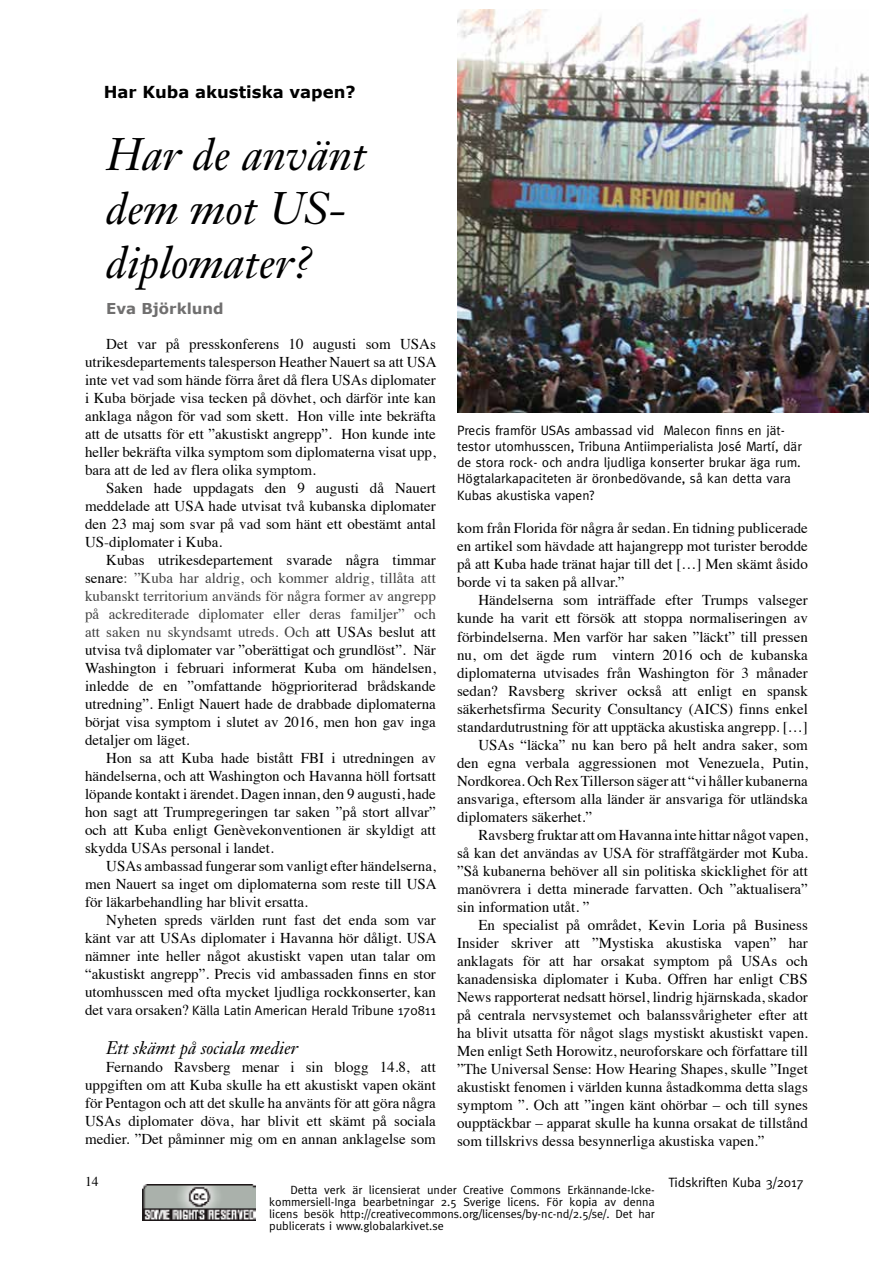
<style>
.page{position:relative;width:893px;height:1263px;background:#fff}
.page>*{position:absolute;margin:0;border:0;box-sizing:border-box;transform-origin:0 0}
.t1{font:italic 45px/54px "Janson Text";color:#000}
.t2{font:italic 18px "Janson Text";color:#000}
.t3{font:700 16.5px "Verdana";color:#000}
.t4{font:15px/18px "Times";color:#000;text-align:justify}
.t5{font:700 15px "Verdana";color:#706f6f}
.t6{font:13.5px/16.2px "Meta";color:#000}
.t7{font:13.5px "Times";color:#000}
.t8{font:12px/12px "Meta";color:#000;text-align:justify}
.s1{color:#414141}
.s2{font-family:"Times";font-size:15px}
</style>
<div class="page">
<img style="left:143px;top:1184px;width:112px;height:36px">
<img style="left:457px;top:10px;width:411px;height:403px">
<p class="t3" style="left:104px;top:81px;width:253px">Har Kuba akustiska vapen?</p>
<h1 class="t1" style="left:106px;top:127px;width:261px">Har de använt dem mot US&shy;diplomater?</h1>
<p class="t5" style="left:106px;top:299px;width:119px">Eva Björklund</p>
<p class="t4" style="left:85px;top:333px;width:353px;text-indent:21px">Det var på presskonferens 10 augusti som USAs utrikesdepartements talesperson Heather Nauert sa att USA inte vet vad som hände förra året då flera USAs diplomater i Kuba började visa tecken på dövhet, och därför inte kan anklaga någon för vad som skett. Hon ville inte bekräfta att de utsatts för ett ”akustiskt angrepp”. Hon kunde inte heller bekräfta vilka symptom som diplomaterna visat upp, bara att de led av flera olika symptom.</p>
<p class="t4" style="left:85px;top:477px;width:352px;text-indent:21px">Saken hade uppdagats den 9 augusti då Nauert meddelade att USA hade utvisat två kubanska diplomater den 23 maj som svar på vad som hänt ett obestämt antal US-diplomater i Kuba.</p>
<p class="t4" style="left:85px;top:549px;width:352px;text-indent:21px">Kubas utrikesdepartement svarade några timmar senare<span class="s1">: ”Kuba har aldrig, och kommer aldrig, tillåta att kubanskt territorium används för några former av angrepp på ackrediterade diplomater eller deras familjer” och att saken nu skyndsamt utreds. Och</span> att USAs beslut att utvisa två diplomater var ”oberättigat och grundlöst”. När Washington i februari informerat Kuba om händelsen, inledde de en ”omfattande högprioriterad brådskande utredning”. Enligt Nauert hade de drabbade diplomaterna börjat visa symptom i slutet av 2016, men hon gav inga detaljer om läget.</p>
<p class="t4" style="left:85px;top:747px;width:352px;text-indent:21px">Hon sa att Kuba hade bistått FBI i utredningen av händelserna, och att Washington och Havanna höll fortsatt löpande kontakt i ärendet. Dagen innan, den 9 augusti, hade hon sagt att Trumpregeringen tar saken ”på stort allvar” och att Kuba enligt Genèvekonventionen är skyldigt att skydda USAs personal i landet.</p>
<p class="t4" style="left:85px;top:855px;width:353px;text-indent:21px">USAs ambassad fungerar som vanligt efter händelserna, men Nauert sa inget om diplomaterna som reste till USA för läkarbehandling har blivit ersatta.</p>
<p class="t4" style="left:85px;top:909px;width:353px;text-indent:21px">Nyheten spreds världen runt fast det enda som var känt var att USAs diplomater i Havanna hör dåligt. USA nämner inte heller något akustiskt vapen utan talar om “akustiskt angrepp”. Precis vid ambassaden finns en stor utomhusscen med ofta mycket ljudliga rockkonserter, kan</p>
<p class="t6" style="left:85px;top:1002px;width:352px"><span class="s2">det vara orsaken?</span> Källa Latin American Herald Tribune 170811</p>
<p class="t2" style="left:106px;top:1037px;width:193px">Ett skämt på sociala medier</p>
<p class="t4" style="left:85px;top:1057px;width:352px;text-indent:21px">Fernando Ravsberg menar i sin blogg 14.8, att uppgiften om att Kuba skulle ha ett akustiskt vapen okänt för Pentagon och att det skulle ha använts för att göra några USAs diplomater döva, har blivit ett skämt på sociala medier. ”Det påminner mig om en annan anklagelse som</p>
<p class="t6" style="left:457px;top:422px;width:346px">Precis framför USAs ambassad vid Malecon finns en jät&shy;testor utomhusscen, Tribuna Antiimperialista José Martí, där de stora rock- och andra ljudliga konserter brukar äga rum.<br>Högtalarkapaciteten är öronbedövande, så kan detta vara Kubas akustiska vapen?</p>
<p class="t4" style="left:457px;top:518px;width:352px">kom från Florida för några år sedan. En tidning publicerade en artikel som hävdade att hajangrepp mot turister berodde på att Kuba hade tränat hajar till det […] Men skämt åsido borde vi ta saken på allvar.”</p>
<p class="t4" style="left:478px;top:590px;width:331px">Händelserna som inträffade efter Trumps valseger</p>
<p class="t4" style="left:457px;top:608px;width:352px">kunde ha varit ett försök att stoppa normaliseringen av</p>
<p class="t4" style="left:457px;top:626px;width:352px">förbindelserna. Men varför har saken ”läckt” till pressen</p>
<p class="t4" style="left:457px;top:644px;width:352px">nu, om det ägde rum vintern 2016 och de kubanska</p>
<p class="t4" style="left:457px;top:662px;width:352px">diplomaterna utvisades från Washington för 3 månader</p>
<p class="t4" style="left:457px;top:680px;width:352px">sedan? Ravsberg skriver också att enligt en spansk</p>
<p class="t4" style="left:457px;top:698px;width:352px">säkerhetsfirma Security Consultancy (AICS) finns enkel</p>
<p class="t4" style="left:457px;top:716px;width:352px">standardutrustning för att upptäcka akustiska angrepp. […]</p>
<p class="t4" style="left:478px;top:734px;width:331px">USAs “läcka” nu kan bero på helt andra saker, som</p>
<p class="t4" style="left:457px;top:752px;width:352px">den egna verbala aggressionen mot Venezuela, Putin,</p>
<p class="t4" style="left:457px;top:770px;width:352px">Nordkorea. Och Rex Tillerson säger att “vi håller kubanerna</p>
<p class="t4" style="left:457px;top:788px;width:352px">ansvariga, eftersom alla länder är ansvariga för utländska</p>
<p class="t4" style="left:457px;top:806px;width:136px">diplomaters säkerhet.”</p>
<p class="t4" style="left:478px;top:824px;width:331px">Ravsberg fruktar att om Havanna inte hittar något vapen,</p>
<p class="t4" style="left:457px;top:842px;width:352px">så kan det användas av USA för straffåtgärder mot Kuba.</p>
<p class="t4" style="left:457px;top:860px;width:352px">”Så kubanerna behöver all sin politiska skicklighet för att</p>
<p class="t4" style="left:457px;top:878px;width:352px">manövrera i detta minerade farvatten. Och ”aktualisera”</p>
<p class="t4" style="left:457px;top:896px;width:134px">sin information utåt. ”</p>
<p class="t4" style="left:478px;top:914px;width:331px">En specialist på området, Kevin Loria på Business</p>
<p class="t4" style="left:457px;top:932px;width:352px">Insider skriver att ”Mystiska akustiska vapen” har</p>
<p class="t4" style="left:457px;top:950px;width:352px">anklagats för att har orsakat symptom på USAs och</p>
<p class="t4" style="left:457px;top:968px;width:352px">kanadensiska diplomater i Kuba. Offren har enligt CBS</p>
<p class="t4" style="left:457px;top:986px;width:352px">News rapporterat nedsatt hörsel, lindrig hjärnskada, skador</p>
<p class="t4" style="left:457px;top:1004px;width:352px">på centrala nervsystemet och balanssvårigheter efter att</p>
<p class="t4" style="left:457px;top:1022px;width:352px">ha blivit utsatta för något slags mystiskt akustiskt vapen.</p>
<p class="t4" style="left:457px;top:1040px;width:352px">Men enligt Seth Horowitz, neuroforskare och författare till</p>
<p class="t4" style="left:457px;top:1058px;width:352px">”The Universal Sense: How Hearing Shapes, skulle ”Inget</p>
<p class="t4" style="left:457px;top:1076px;width:352px">akustiskt fenomen i världen kunna åstadkomma detta slags</p>
<p class="t4" style="left:457px;top:1094px;width:352px">symptom ”. Och att ”ingen känt ohörbar – och till synes</p>
<p class="t4" style="left:457px;top:1112px;width:352px">oupptäckbar – apparat skulle ha kunna orsakat de tillstånd</p>
<p class="t4" style="left:457px;top:1130px;width:309px">som tillskrivs dessa besynnerliga akustiska vapen.”</p>
<p class="t7" style="left:85px;top:1169px;width:15px">14</p>
<p class="t6" style="left:668px;top:1174px;width:137px">Tidskriften Kuba 3/2017</p>
<p class="t8" style="left:269px;top:1183px;width:387px;text-indent:21px">Detta verk är licensierat under Creative Commons Erkännande-Icke&shy;kommersiell-Inga bearbetningar 2.5 Sverige licens. För kopia av denna licens besök http://creativecommons.org/licenses/by-nc-nd/2.5/se/. Det har publicerats i www.globalarkivet.se</p>
</div>
